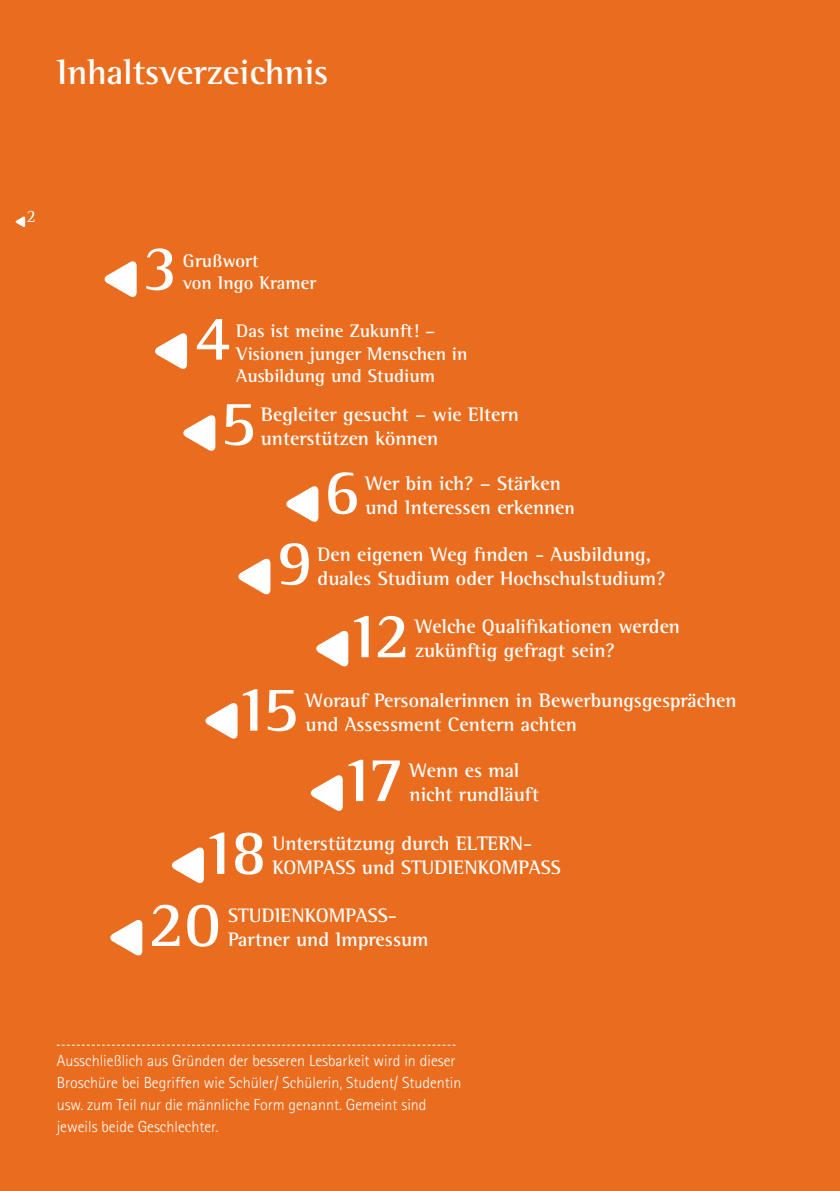
<style>
.page{position:relative;width:840px;height:1191px;background:#fff}
.page>*{position:absolute;margin:0;border:0;box-sizing:border-box;transform-origin:0 0}
.t1{font:700 65.6px "Rotis Semi Serif Std";letter-spacing:-.12em;color:#fff}
.t2{font:700 36px "Rotis Semi Serif Std";color:#fff}
.t3{font:700 20px/24px "Rotis Semi Serif Std";color:#fff}
.t4{font:700 18.6px/22.4px "Rotis Semi Serif Std";color:#fff}
.t5{font:18px "Rotis Serif";color:#fff}
.t6{font:300 16px/22px "Rotis Sans Serif Std";color:#fff}
.s1{font-size:18.6px}
</style>
<div class="page">
<div style="left:0;top:0;width:839px;height:1191px;background:#ea6d1f"></div>
<svg style="left:57px;top:1044px;width:398px;height:1px"></svg>
<svg style="left:104px;top:261px;width:32px;height:36px"></svg>
<svg style="left:155px;top:333px;width:32px;height:36px"></svg>
<svg style="left:183px;top:415px;width:32px;height:36px"></svg>
<svg style="left:286px;top:486px;width:32px;height:36px"></svg>
<svg style="left:238px;top:558px;width:32px;height:37px"></svg>
<svg style="left:316px;top:630px;width:32px;height:37px"></svg>
<svg style="left:205px;top:703px;width:32px;height:36px"></svg>
<svg style="left:171px;top:847px;width:33px;height:36px"></svg>
<svg style="left:310px;top:775px;width:32px;height:36px"></svg>
<svg style="left:110px;top:920px;width:32px;height:36px"></svg>
<svg style="left:15px;top:216px;width:10px;height:11px"></svg>
<h2 class="t2" style="left:57px;top:50px;width:273px">Inhaltsverzeichnis</h2>
<p class="t5" style="left:27px;top:205px;width:11px">2</p>
<h1 class="t1" style="left:142px;top:228px;width:38px">3</h1>
<p class="t4" style="left:183px;top:249px;width:135px">Grußwort<br>von Ingo Kramer</p>
<h1 class="t1" style="left:194px;top:298px;width:38px">4</h1>
<p class="t4" style="left:236px;top:319px;width:233px">Das ist meine Zukunft! –<br>Visionen junger Menschen in<br>Ausbildung und Studium</p>
<h1 class="t1" style="left:220px;top:383px;width:38px">5</h1>
<p class="t3" style="left:261px;top:402px;width:259px">Begleiter gesucht – wie Eltern unterstützen können</p>
<h1 class="t1" style="left:323px;top:452px;width:38px">6</h1>
<p class="t3" style="left:365px;top:471px;width:211px">Wer bin ich? – Stärken und Interessen erkenne<span class="s1">n</span></p>
<h1 class="t1" style="left:276px;top:523px;width:38px">9</h1>
<p class="t3" style="left:317px;top:542px;width:349px">Den eigenen Weg finden - Ausbildung, duales Studium oder Hochschulstudium?</p>
<h1 class="t1" style="left:345px;top:596px;width:67px">12</h1>
<p class="t3" style="left:415px;top:614px;width:266px">Welche Qualifikationen werden zukünftig gefragt sein?</p>
<h1 class="t1" style="left:234px;top:669px;width:67px">15</h1>
<p class="t3" style="left:305px;top:688px;width:432px">Worauf Personalerinnen in Bewerbungsgesprächen und Assessment Centern achten</p>
<h1 class="t1" style="left:339px;top:739px;width:67px">17</h1>
<p class="t3" style="left:409px;top:758px;width:131px">Wenn es mal nicht rundläuft</p>
<h1 class="t1" style="left:200px;top:812px;width:68px">18</h1>
<p class="t3" style="left:272px;top:831px;width:290px">Unterstützung durch ELTERN-<br>KOMPASS und STUDIENKOMPASS</p>
<h1 class="t1" style="left:148px;top:884px;width:75px">20</h1>
<p class="t3" style="left:228px;top:903px;width:202px">STUDIENKOMPASS-<br>Partner und Impressum</p>
<p class="t6" style="left:57px;top:1049px;width:406px">Ausschließlich aus Gründen der besseren Lesbarkeit wird in dieser Broschüre bei Begriffen wie Schüler/ Schülerin, Student/ Studentin usw. zum Teil nur die männliche Form genannt. Gemeint sind jeweils beide Geschlechter.</p>
</div>
